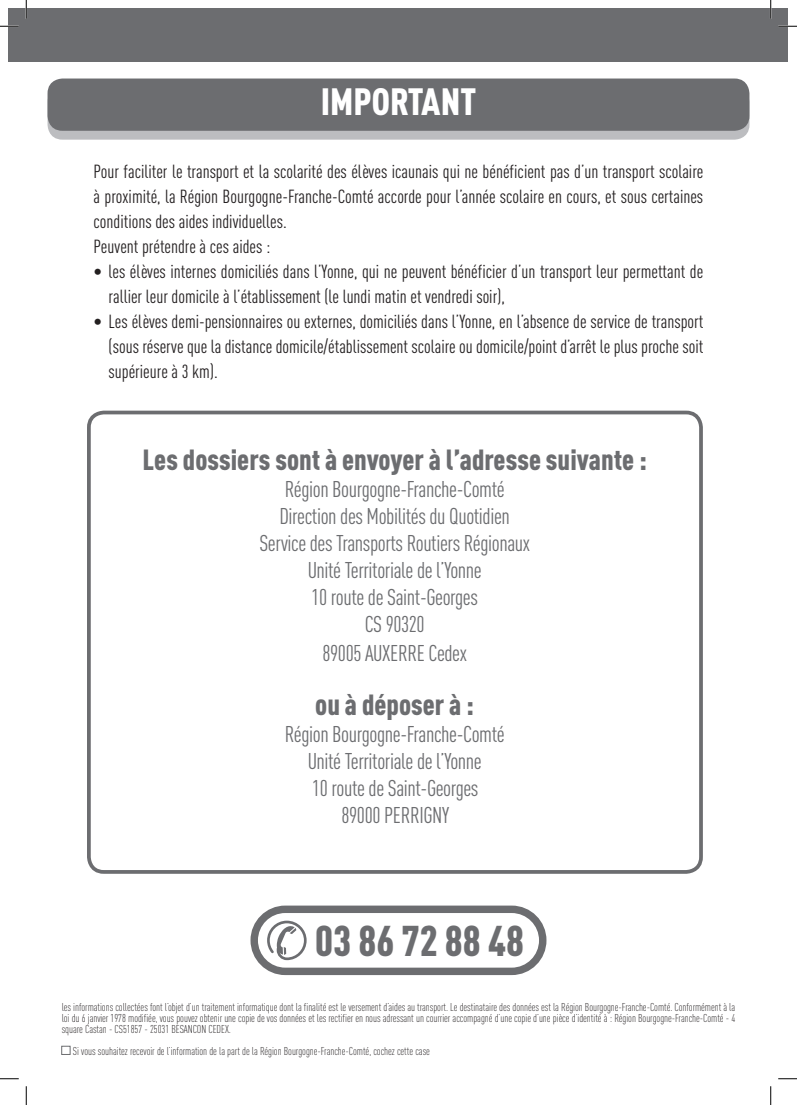
<style>
.page{position:relative;width:797px;height:1105px;background:#fff}
.page>*{position:absolute;margin:0;border:0;box-sizing:border-box;transform-origin:0 0}
.t1{font:900 42.38px "DIN Cond";color:#6c6d70}
.t2{font:900 37.5px "DIN Cond";color:#fff}
.t3{font:900 28.75px "DIN Cond";color:#6c6d70}
.t4{font:22.5px "DIN Cond";letter-spacing:-.02em;color:#6c6d70}
.t5{font:18.75px/25px "DIN Cond";color:#231f20;text-align:justify}
.t6{font:300 11.25px/11.2px "DIN Cond";letter-spacing:-.005em;color:#231f20;text-align:justify}
</style>
<div class="page">
<div style="left:87px;top:411px;width:616px;height:463px;border:4px solid #6c6d70;border-radius:15px"></div>
<div style="left:48px;top:87px;width:701px;height:53px;background:#bcbdc0;border-radius:15px"></div>
<div style="left:48px;top:79px;width:701px;height:52px;background:#6c6d70;border-radius:15px"></div>
<div style="left:9px;top:9px;width:779px;height:53px;background:#6c6d70"></div>
<svg style="left:266px;top:919px;width:41px;height:42px"></svg>
<div style="left:250px;top:905px;width:296px;height:70px;border:7px solid #6c6d70;border-radius:31px"></div>
<div style="left:61px;top:1046px;width:9px;height:9px;border:1px solid #6c6d70"></div>
<svg style="left:0;top:25px;width:19px;height:2px"></svg>
<svg style="left:778px;top:25px;width:19px;height:2px"></svg>
<svg style="left:0;top:1078px;width:19px;height:1px"></svg>
<svg style="left:778px;top:1078px;width:19px;height:1px"></svg>
<svg style="left:25px;top:0;width:2px;height:19px"></svg>
<svg style="left:25px;top:1086px;width:2px;height:19px"></svg>
<svg style="left:770px;top:0;width:1px;height:19px"></svg>
<svg style="left:770px;top:1086px;width:1px;height:19px"></svg>
<p class="t2" style="left:321px;top:78px;width:157px">IMPORTANT</p>
<p class="t5" style="left:94px;top:159px;width:611px">Pour faciliter le transport et la scolarité des élèves icaunais qui ne bénéficient pas d’un transport scolaire à proximité, la Région Bourgogne-Franche-Comté accorde pour l’année scolaire en cours, et sous certaines conditions des aides individuelles.</p>
<p class="t5" style="left:94px;top:234px;width:178px">Peuvent prétendre à ces aides :</p>
<p class="t5" style="left:109px;top:259px;width:596px;text-indent:-15px">• les élèves internes domiciliés dans l’Yonne, qui ne peuvent bénéficier d’un transport leur permettant de rallier leur domicile à l’établissement (le lundi matin et vendredi soir),</p>
<p class="t5" style="left:109px;top:309px;width:596px;text-indent:-15px">• Les élèves demi-pensionnaires ou externes, domiciliés dans l’Yonne, en l’absence de service de transport (sous réserve que la distance domicile/établissement scolaire ou domicile/point d’arrêt le plus proche soit supérieure à 3 km).</p>
<p class="t3" style="left:143px;top:442px;width:506px">Les dossiers sont à envoyer à l’adresse suivante :</p>
<p class="t4" style="left:285px;top:476px;width:221px">Région Bourgogne-Franche-Comté</p>
<p class="t4" style="left:279px;top:503px;width:232px">Direction des Mobilités du Quotidien</p>
<p class="t4" style="left:259px;top:530px;width:272px">Service des Transports Routiers Régionaux</p>
<p class="t4" style="left:308px;top:557px;width:175px">Unité Territoriale de l’Yonne</p>
<p class="t4" style="left:311px;top:584px;width:168px">10 route de Saint-Georges</p>
<p class="t4" style="left:365px;top:611px;width:62px">CS 90320</p>
<p class="t4" style="left:322px;top:640px;width:146px">89005 AUXERRE Cedex</p>
<p class="t3" style="left:315px;top:686px;width:160px">ou à déposer à :</p>
<p class="t4" style="left:285px;top:721px;width:221px">Région Bourgogne-Franche-Comté</p>
<p class="t4" style="left:308px;top:748px;width:175px">Unité Territoriale de l’Yonne</p>
<p class="t4" style="left:312px;top:775px;width:168px">10 route de Saint-Georges</p>
<p class="t4" style="left:341px;top:802px;width:109px">89000 PERRIGNY</p>
<h1 class="t1" style="left:315px;top:914px;width:210px">03 86 72 88 48</h1>
<p class="t6" style="left:62px;top:1001px;width:675px">les informations collectées font l’objet d’un traitement informatique dont la finalité est le versement d’aides au transport. Le destinataire des données est la Région Bourgogne-Franche-Comté. Conformément à la loi du 6 janvier 1978 modifiée, vous pouvez obtenir une copie de vos données et les rectifier en nous adressant un courrier accompagné d’une copie d’une pièce d’identité à : Région Bourgogne-Franche-Comté - 4 square Castan - CS51857 - 25031 BESANCON CEDEX.</p>
<p class="t6" style="left:73px;top:1045px;width:358px">Si vous souhaitez recevoir de l’information de la part de la Région Bourgogne-Franche-Comté, cochez cette case</p>
</div>
